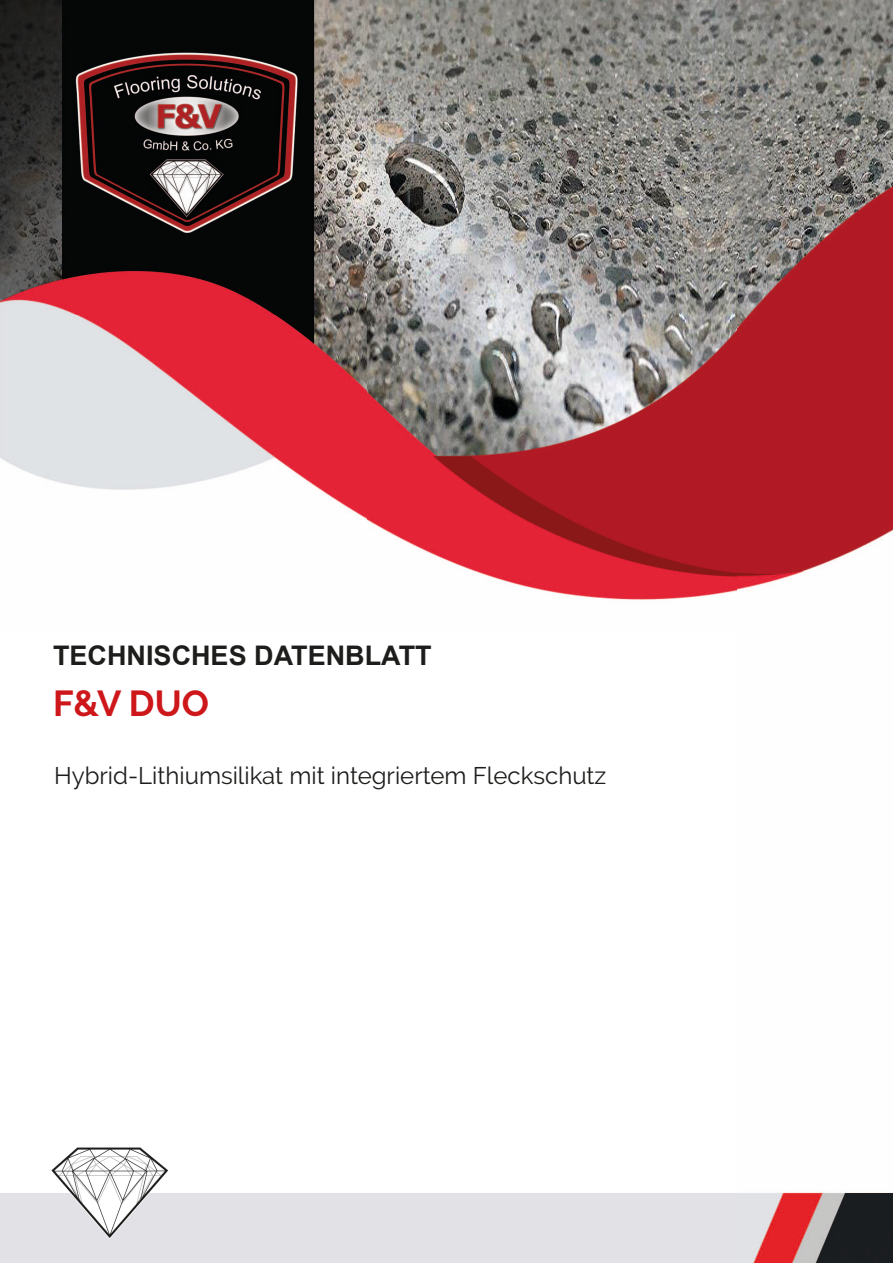
<style>
.page{position:relative;width:893px;height:1263px;background:#fff}
.page>*{position:absolute;margin:0;border:0;box-sizing:border-box;transform-origin:0 0}
.t1{font:700 36px "Raleway";color:#cd171a}
.t2{font:700 27px "Arial";color:#1d1d1b}
.t3{font:24px "Raleway";color:#1d1d1b}
</style>
<div class="page">
<img style="left:0;top:0;width:893px;height:1263px">
<p class="t2" style="left:53px;top:637px;width:380px">TECHNISCHES DATENBLATT</p>
<h1 class="t1" style="left:53px;top:683px;width:157px">F&amp;V DUO</h1>
<p class="t3" style="left:54px;top:761px;width:554px">Hybrid-Lithiumsilikat mit integriertem Fleckschutz</p>
</div>
